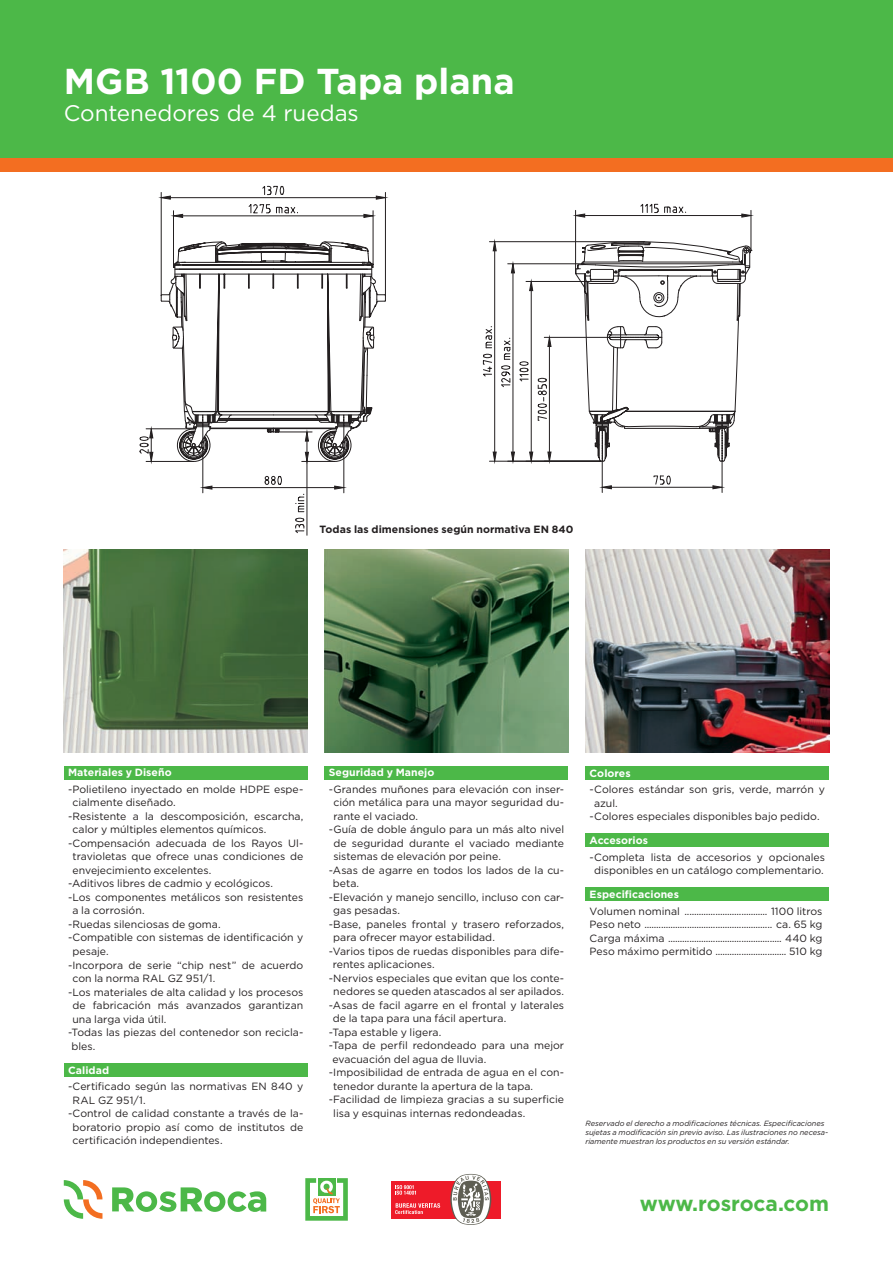
<style>
.page{position:relative;width:893px;height:1263px;background:#fff}
.page>*{position:absolute;margin:0;border:0;box-sizing:border-box;transform-origin:0 0}
.t1{font:700 36px "Gotham HTF";color:#fff}
.t2{font:22.5px "Gotham HTF";color:#fff}
.t3{font:700 21px "Gotham HTF";letter-spacing:-.005em;color:#4cb848}
.t4{font:10.5px/13.5px "Gotham HTF";color:#231f20;text-align:center}
.t5{font:700 10.5px "Gotham HTF";letter-spacing:.005em;color:#fff}
.t6{font:700 10.5px "Gotham HTF";letter-spacing:.005em;color:#231f20}
.t7{font:italic 7.5px/9px "Gotham HTF";letter-spacing:-.005em;color:#231f20}
</style>
<div class="page">
<div style="left:0;top:0;width:893px;height:158px;background:#4cb848"></div>
<div style="left:0;top:158px;width:893px;height:14px;background:#f36e21"></div>
<img style="left:585px;top:550px;width:244px;height:202px">
<img style="left:64px;top:550px;width:244px;height:202px">
<img style="left:325px;top:550px;width:243px;height:202px">
<div style="left:64px;top:766px;width:244px;height:13px;background:#4cb848"></div>
<div style="left:325px;top:766px;width:243px;height:13px;background:#4cb848"></div>
<div style="left:585px;top:766px;width:244px;height:13px;background:#4cb848"></div>
<div style="left:585px;top:833px;width:244px;height:14px;background:#4cb848"></div>
<div style="left:585px;top:887px;width:244px;height:14px;background:#4cb848"></div>
<div style="left:64px;top:1063px;width:244px;height:13px;background:#4cb848"></div>
<svg style="left:573px;top:213px;width:13px;height:5px"></svg>
<svg style="left:741px;top:213px;width:13px;height:5px"></svg>
<svg style="left:640px;top:203px;width:46px;height:10px"></svg>
<hr style="left:575px;top:210px;width:1px;height:63px;background:#231f20">
<hr style="left:751px;top:210px;width:1px;height:40px;background:#231f20">
<hr style="left:585px;top:215px;width:157px;height:1px;background:#231f20">
<svg style="left:482px;top:237px;width:270px;height:256px"></svg>
<hr style="left:212px;top:487px;width:123px;height:1px;background:#231f20">
<hr style="left:343px;top:427px;width:1px;height:66px;background:#231f20">
<hr style="left:202px;top:427px;width:1px;height:66px;background:#231f20">
<svg style="left:334px;top:485px;width:13px;height:5px"></svg>
<svg style="left:200px;top:485px;width:13px;height:5px"></svg>
<svg style="left:264px;top:476px;width:18px;height:9px"></svg>
<hr style="left:307px;top:461px;width:1px;height:74px;background:#231f20">
<svg style="left:295px;top:494px;width:10px;height:40px"></svg>
<svg style="left:139px;top:185px;width:249px;height:283px"></svg>
<svg style="left:112px;top:1187px;width:154px;height:25px"></svg>
<svg style="left:64px;top:1180px;width:38px;height:39px"></svg>
<div style="left:391px;top:1181px;width:109px;height:37px;background:#ee1b29"></div>
<svg style="left:450px;top:1174px;width:41px;height:51px"></svg>
<svg style="left:395px;top:1185px;width:21px;height:10px"></svg>
<svg style="left:395px;top:1203px;width:45px;height:11px"></svg>
<svg style="left:305px;top:1178px;width:43px;height:43px"></svg>
<h1 class="t1" style="left:64px;top:60px;width:452px">MGB 1100 FD Tapa plana</h1>
<h2 class="t2" style="left:64px;top:100px;width:297px">Contenedores de 4 ruedas</h2>
<p class="t6" style="left:320px;top:523px;width:255px">Todas las dimensiones según normativa EN 840</p>
<p class="t5" style="left:68px;top:767px;width:105px">Materiales y Diseño</p>
<p class="t4" style="left:68px;top:782px;width:237px">-Polietileno inyectado en molde HDPE espe-</p>
<p class="t4" style="left:73px;top:796px;width:105px">cialmente diseñado.</p>
<p class="t4" style="left:68px;top:809px;width:237px">-Resistente a la descomposición, escarcha,</p>
<p class="t4" style="left:73px;top:823px;width:195px">calor y múltiples elementos químicos.</p>
<p class="t4" style="left:68px;top:836px;width:237px">-Compensación adecuada de los Rayos Ul-</p>
<p class="t4" style="left:73px;top:850px;width:232px">travioletas que ofrece unas condiciones de</p>
<p class="t4" style="left:73px;top:863px;width:140px">envejecimiento excelentes.</p>
<p class="t4" style="left:68px;top:877px;width:207px">-Aditivos libres de cadmio y ecológicos.</p>
<p class="t4" style="left:68px;top:890px;width:237px">-Los componentes metálicos son resistentes</p>
<p class="t4" style="left:73px;top:904px;width:74px">a la corrosión.</p>
<p class="t4" style="left:68px;top:917px;width:154px">-Ruedas silenciosas de goma.</p>
<p class="t4" style="left:68px;top:931px;width:237px">-Compatible con sistemas de identificación y</p>
<p class="t4" style="left:73px;top:944px;width:38px">pesaje.</p>
<p class="t4" style="left:68px;top:958px;width:237px">-Incorpora de serie “chip nest” de acuerdo</p>
<p class="t4" style="left:72px;top:971px;width:144px">con la norma RAL GZ 951/1.</p>
<p class="t4" style="left:68px;top:985px;width:237px">-Los materiales de alta calidad y los procesos</p>
<p class="t4" style="left:73px;top:998px;width:232px">de fabricación más avanzados garantizan</p>
<p class="t4" style="left:73px;top:1012px;width:95px">una larga vida útil.</p>
<p class="t4" style="left:68px;top:1025px;width:237px">-Todas las piezas del contenedor son recicla-</p>
<p class="t4" style="left:72px;top:1039px;width:25px">bles.</p>
<p class="t5" style="left:68px;top:1064px;width:43px">Calidad</p>
<p class="t4" style="left:68px;top:1079px;width:237px">-Certificado según las normativas EN 840 y</p>
<p class="t4" style="left:73px;top:1093px;width:75px">RAL GZ 951/1.</p>
<p class="t4" style="left:68px;top:1106px;width:237px">-Control de calidad constante a través de la-</p>
<p class="t4" style="left:73px;top:1120px;width:232px">boratorio propio así como de institutos de</p>
<p class="t4" style="left:73px;top:1133px;width:152px">certificación independientes.</p>
<p class="t5" style="left:329px;top:766px;width:107px">Seguridad y Manejo</p>
<p class="t4" style="left:329px;top:782px;width:237px">-Grandes muñones para elevación con inser-</p>
<p class="t4" style="left:333px;top:796px;width:232px">ción metálica para una mayor seguridad du-</p>
<p class="t4" style="left:333px;top:809px;width:86px">rante el vaciado.</p>
<p class="t4" style="left:329px;top:823px;width:237px">-Guía de doble ángulo para un más alto nivel</p>
<p class="t4" style="left:333px;top:836px;width:232px">de seguridad durante el vaciado mediante</p>
<p class="t4" style="left:333px;top:850px;width:169px">sistemas de elevación por peine.</p>
<p class="t4" style="left:329px;top:863px;width:237px">-Asas de agarre en todos los lados de la cu-</p>
<p class="t4" style="left:333px;top:877px;width:28px">beta.</p>
<p class="t4" style="left:329px;top:890px;width:237px">-Elevación y manejo sencillo, incluso con car-</p>
<p class="t4" style="left:333px;top:904px;width:68px">gas pesadas.</p>
<p class="t4" style="left:329px;top:917px;width:237px">-Base, paneles frontal y trasero reforzados,</p>
<p class="t4" style="left:333px;top:931px;width:163px">para ofrecer mayor estabilidad.</p>
<p class="t4" style="left:329px;top:944px;width:237px">-Varios tipos de ruedas disponibles para dife-</p>
<p class="t4" style="left:333px;top:958px;width:103px">rentes aplicaciones.</p>
<p class="t4" style="left:329px;top:971px;width:237px">-Nervios especiales que evitan que los conte-</p>
<p class="t4" style="left:333px;top:985px;width:232px">nedores se queden atascados al ser apilados.</p>
<p class="t4" style="left:329px;top:998px;width:237px">-Asas de facil agarre en el frontal y laterales</p>
<p class="t4" style="left:333px;top:1012px;width:175px">de la tapa para una fácil apertura.</p>
<p class="t4" style="left:329px;top:1025px;width:114px">-Tapa estable y ligera.</p>
<p class="t4" style="left:329px;top:1039px;width:237px">-Tapa de perfil redondeado para una mejor</p>
<p class="t4" style="left:332px;top:1052px;width:156px">evacuación del agua de lluvia.</p>
<p class="t4" style="left:329px;top:1066px;width:237px">-Imposibilidad de entrada de agua en el con-</p>
<p class="t4" style="left:333px;top:1079px;width:201px">tenedor durante la apertura de la tapa.</p>
<p class="t4" style="left:329px;top:1093px;width:237px">-Facilidad de limpieza gracias a su superficie</p>
<p class="t4" style="left:333px;top:1106px;width:194px">lisa y esquinas internas redondeadas.</p>
<p class="t5" style="left:590px;top:767px;width:43px">Colores</p>
<p class="t4" style="left:590px;top:782px;width:237px">-Colores estándar son gris, verde, marrón y</p>
<p class="t4" style="left:594px;top:796px;width:25px">azul.</p>
<p class="t4" style="left:590px;top:809px;width:231px">-Colores especiales disponibles bajo pedido.</p>
<p class="t5" style="left:590px;top:834px;width:60px">Accesorios</p>
<p class="t4" style="left:590px;top:850px;width:237px">-Completa lista de accesorios y opcionales disponibles en un catálogo complementario.</p>
<p class="t5" style="left:590px;top:888px;width:91px">Especificaciones</p>
<p class="t4" style="left:590px;top:904px;width:234px;text-align:justify">Volumen nominal ................................... 1100 litros Peso neto ...................................................... ca. 65 kg Carga máxima ................................................ 440 kg Peso máximo permitido .............................. 510 kg</p>
<p class="t7" style="left:585px;top:1119px;width:244px">Reservado el derecho a modificaciones técnicas. Especificaciones sujetas a modificación sin previo aviso. Las ilustraciones no necesa&shy;riamente muestran los productos en su versión estándar.</p>
<h3 class="t3" style="left:640px;top:1192px;width:191px">www.rosroca.com</h3>
</div>
